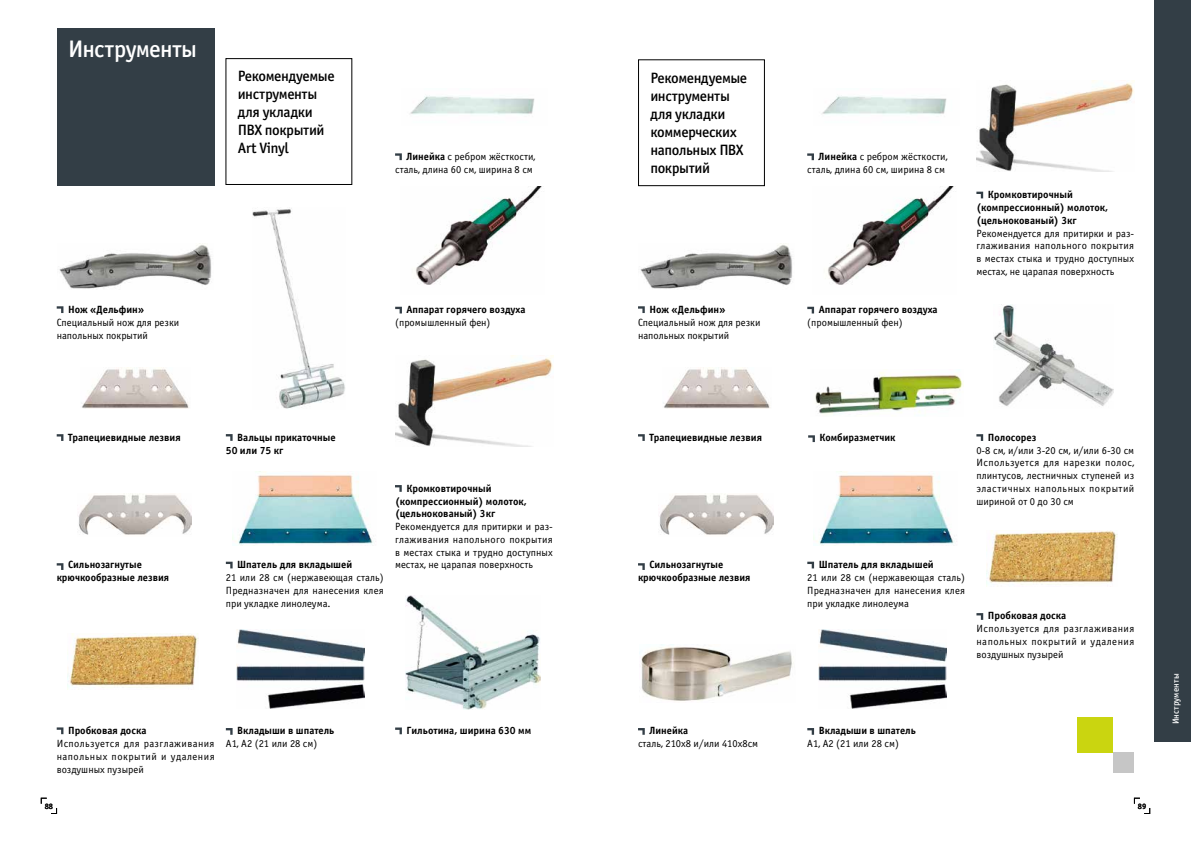
<style>
.page{position:relative;width:1191px;height:842px;background:#fff}
.page>*{position:absolute;margin:0;border:0;box-sizing:border-box;transform-origin:0 0}
.t1{font:24px "Officina Sans Medium ITC";letter-spacing:-.025em;color:#fff}
.t2{font:15px/18px "Officina Sans Medium ITC";letter-spacing:-.025em;color:#000}
.t3{font:10.5px/12.8px "Officina Sans Book ITC";color:#000;text-align:justify}
.t4{font:10.5px/12.8px "Officina Sans Bold ITC";color:#000}
.t5{font:9px "Officina Sans Medium ITC";letter-spacing:.015em;color:#fff}
.t6{font:8px "Officina Sans Medium ITC";color:#000}
.s1{font-family:"Officina Sans Bold ITC"}
</style>
<div class="page">
<svg style="left:41px;top:798px;width:16px;height:16px"></svg>
<svg style="left:1134px;top:798px;width:16px;height:16px"></svg>
<div style="left:57px;top:28px;width:157px;height:158px;background:#333e46"></div>
<img style="left:640px;top:243px;width:152px;height:46px">
<img style="left:59px;top:243px;width:152px;height:46px">
<img style="left:663px;top:367px;width:107px;height:41px">
<img style="left:81px;top:367px;width:108px;height:41px">
<img style="left:659px;top:494px;width:114px;height:41px">
<img style="left:78px;top:494px;width:114px;height:41px">
<img style="left:813px;top:471px;width:144px;height:75px">
<img style="left:232px;top:471px;width:144px;height:75px">
<img style="left:976px;top:81px;width:158px;height:90px">
<img style="left:395px;top:355px;width:158px;height:91px">
<img style="left:822px;top:95px;width:125px;height:20px">
<img style="left:410px;top:95px;width:125px;height:20px">
<div style="left:225px;top:58px;width:127px;height:127px;border:1px solid #000"></div>
<div style="left:638px;top:59px;width:127px;height:127px;border:1px solid #000"></div>
<svg style="left:638px;top:306px;width:7px;height:7px"></svg>
<svg style="left:57px;top:306px;width:6px;height:7px"></svg>
<svg style="left:638px;top:434px;width:7px;height:7px"></svg>
<svg style="left:57px;top:434px;width:6px;height:7px"></svg>
<svg style="left:976px;top:613px;width:7px;height:7px"></svg>
<svg style="left:57px;top:727px;width:6px;height:7px"></svg>
<svg style="left:976px;top:434px;width:7px;height:7px"></svg>
<svg style="left:638px;top:563px;width:7px;height:7px"></svg>
<svg style="left:57px;top:563px;width:6px;height:7px"></svg>
<svg style="left:808px;top:435px;width:7px;height:7px"></svg>
<img style="left:641px;top:644px;width:151px;height:57px">
<svg style="left:638px;top:728px;width:7px;height:7px"></svg>
<svg style="left:807px;top:728px;width:7px;height:7px"></svg>
<svg style="left:226px;top:728px;width:7px;height:7px"></svg>
<svg style="left:807px;top:307px;width:7px;height:6px"></svg>
<svg style="left:395px;top:307px;width:7px;height:6px"></svg>
<svg style="left:807px;top:153px;width:7px;height:7px"></svg>
<svg style="left:395px;top:153px;width:7px;height:7px"></svg>
<svg style="left:807px;top:562px;width:7px;height:6px"></svg>
<svg style="left:226px;top:562px;width:7px;height:6px"></svg>
<svg style="left:976px;top:192px;width:7px;height:6px"></svg>
<svg style="left:395px;top:485px;width:7px;height:7px"></svg>
<svg style="left:395px;top:727px;width:7px;height:7px"></svg>
<img style="left:986px;top:530px;width:131px;height:55px">
<img style="left:67px;top:634px;width:132px;height:54px">
<img style="left:993px;top:304px;width:120px;height:102px">
<img style="left:815px;top:372px;width:148px;height:42px">
<img style="left:827px;top:186px;width:127px;height:99px">
<img style="left:415px;top:186px;width:127px;height:99px">
<img style="left:818px;top:629px;width:128px;height:79px">
<img style="left:237px;top:629px;width:128px;height:79px">
<div style="left:1113px;top:753px;width:20px;height:20px;background:#c6c6c6"></div>
<div style="left:1077px;top:717px;width:36px;height:36px;background:#cad510"></div>
<img style="left:252px;top:208px;width:93px;height:201px">
<svg style="left:226px;top:434px;width:7px;height:7px"></svg>
<img style="left:405px;top:595px;width:135px;height:114px">
<div style="left:1154px;top:0;width:37px;height:741px;background:#333e46"></div>
<h1 class="t1" style="left:68px;top:35px;width:131px">Инструменты</h1>
<h2 class="t2" style="left:238px;top:67px;width:98px">Рекомендуемые инструменты для укладки<br>ПВХ покрытий<br>Art Vinyl</h2>
<h2 class="t2" style="left:650px;top:69px;width:98px">Рекомендуемые инструменты для укладки коммерческих напольных ПВХ покрытий</h2>
<p class="t3" style="left:395px;top:150px;width:142px;text-align:right"><span class="s1">Линейка</span> с ребром жёсткости, сталь, длина 60 см, ширина 8 см</p>
<p class="t4" style="left:57px;top:303px;width:89px">Н ож «Дельфин»</p>
<p class="t3" style="left:57px;top:316px;width:124px">Специальный нож для резки напольных покрытий</p>
<p class="t4" style="left:395px;top:303px;width:132px">Аппарат горячего воздуха</p>
<p class="t3" style="left:395px;top:316px;width:97px">(промышленный фен)</p>
<p class="t4" style="left:638px;top:303px;width:89px">Н ож «Дельфин»</p>
<p class="t3" style="left:638px;top:316px;width:124px">Специальный нож для резки напольных покрытий</p>
<p class="t3" style="left:807px;top:150px;width:142px;text-align:right"><span class="s1">Линейка</span> с ребром жёсткости, сталь, длина 60 см, ширина 8 см</p>
<p class="t4" style="left:807px;top:303px;width:132px">Аппарат горячего воздуха</p>
<p class="t3" style="left:807px;top:316px;width:97px">(промышленный фен)</p>
<p class="t4" style="left:976px;top:188px;width:133px">Кромковтирочный (компрессионный) молоток, (цельнокованый) 3кг</p>
<p class="t3" style="left:976px;top:227px;width:159px">Рекомендуется для притирки и раз&shy;глаживания напольного покрытия в местах стыка и трудно доступных местах, не царапая поверхность</p>
<p class="t4" style="left:226px;top:431px;width:111px;text-indent:11px">Вальцы прикаточные<br>50 или 75 кг</p>
<p class="t4" style="left:57px;top:431px;width:125px">Трапециевидные лезвия</p>
<p class="t4" style="left:638px;top:431px;width:125px">Трапециевидные лезвия</p>
<p class="t4" style="left:57px;top:558px;width:114px;text-indent:11px">Сильнозагнутые крючкообразные лезвия</p>
<p class="t4" style="left:237px;top:558px;width:117px">Шпатель для вкладышей</p>
<p class="t3" style="left:226px;top:571px;width:159px">21 или 28 см (нержавеющая сталь)<br>Предназначен для нанесения клея при укладке линолеума.</p>
<p class="t4" style="left:395px;top:482px;width:133px">Кромковтирочный (компрессионный) молоток, (цельнокованый) 3кг</p>
<p class="t3" style="left:395px;top:520px;width:159px">Рекомендуется для притирки и раз&shy;глаживания напольного покрытия в местах стыка и трудно доступных местах, не царапая поверхность</p>
<p class="t4" style="left:638px;top:558px;width:114px;text-indent:11px">Сильнозагнутые крючкообразные лезвия</p>
<p class="t4" style="left:819px;top:431px;width:77px">Комбиразметчик</p>
<p class="t4" style="left:976px;top:431px;width:61px">П олосорез</p>
<p class="t3" style="left:976px;top:444px;width:159px">0-8 см, и/или 3-20 см, и/или 6-30 см Используется для нарезки полос, плинтусов, лестничных ступеней из эластичных напольных покрытий шириной от 0 до 30 см</p>
<p class="t4" style="left:818px;top:558px;width:117px">Шпатель для вкладышей</p>
<p class="t3" style="left:807px;top:571px;width:159px">21 или 28 см (нержавеющая сталь)<br>Предназначен для нанесения клея при укладке линолеума</p>
<p class="t4" style="left:976px;top:609px;width:91px">П робковая доска</p>
<p class="t3" style="left:976px;top:622px;width:159px">Используется для разглаживания напольных покрытий и удаления воздушных пузырей</p>
<p class="t4" style="left:57px;top:724px;width:91px">П робковая доска</p>
<p class="t3" style="left:57px;top:737px;width:159px">Используется для разглаживания напольных покрытий и удаления воздушных пузырей</p>
<p class="t4" style="left:237px;top:724px;width:99px">Вкладыши в шпатель</p>
<p class="t3" style="left:226px;top:737px;width:93px">А1, А2 (21 или 28 см)</p>
<p class="t4" style="left:406px;top:724px;width:126px">Гильотина, ширина 630 мм</p>
<p class="t4" style="left:649px;top:724px;width:40px">Линейка</p>
<p class="t3" style="left:638px;top:737px;width:122px">сталь, 210x8 и/или 410х8см</p>
<p class="t4" style="left:818px;top:724px;width:99px">Вкладыши в шпатель</p>
<p class="t3" style="left:807px;top:737px;width:93px">А1, А2 (21 или 28 см)</p>
<p class="t6" style="left:45px;top:801px;width:10px">88</p>
<p class="t6" style="left:1138px;top:801px;width:10px">89</p>
<p class="t5" style="left:1170px;top:724px;width:52px;rotate:-90deg">Инструменты</p>
</div>
